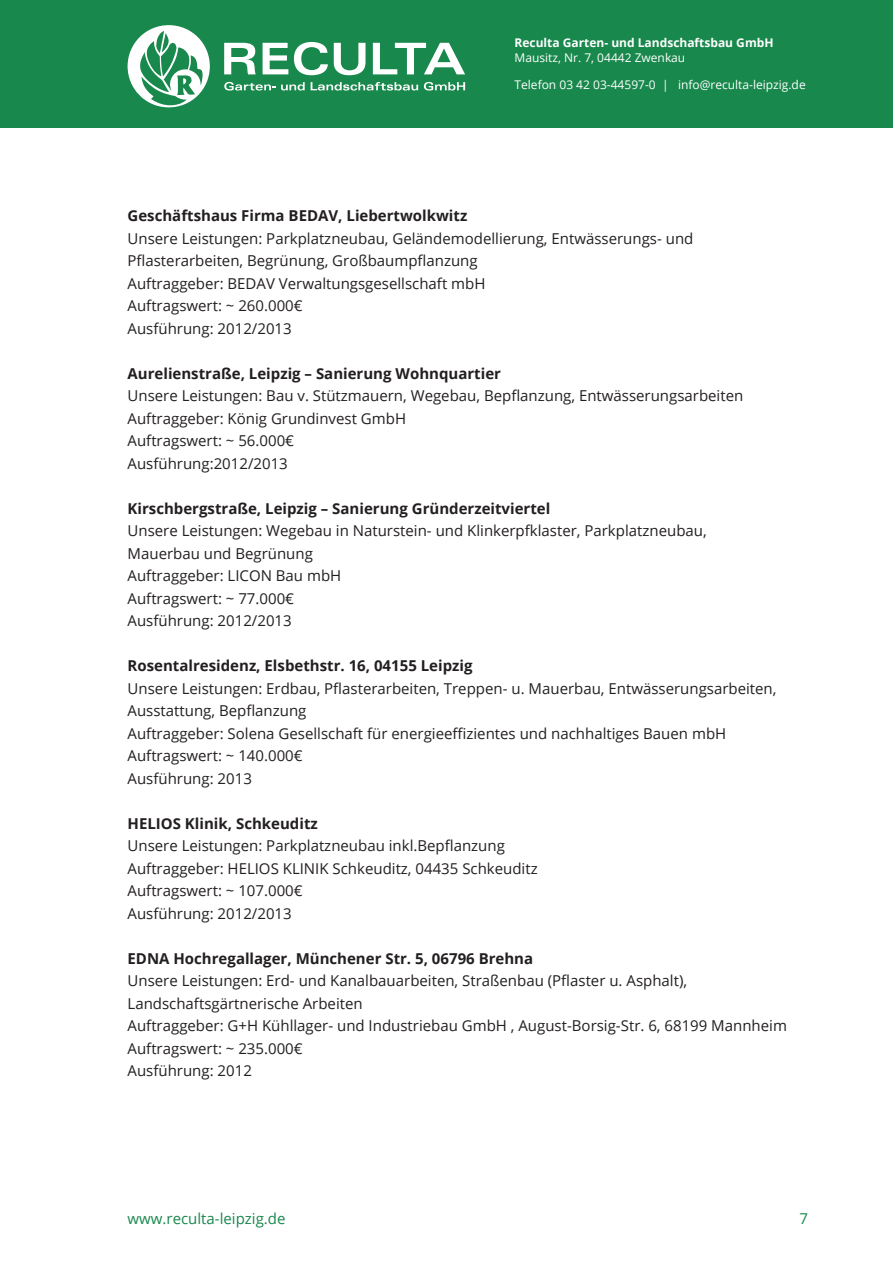
<style>
.page{position:relative;width:893px;height:1263px;background:#fff}
.page>*{position:absolute;margin:0;border:0;box-sizing:border-box;transform-origin:0 0}
.t1{font:15px/22.5px "Open Sans";color:#231f20}
.t2{font:700 15px "Open Sans";color:#231f20}
.t3{font:15px "Open Sans";color:#18884c}
.t4{font:12px "Open Sans";color:#fff}
.t5{font:700 12px "Open Sans";color:#fff}
</style>
<div class="page">
<div style="left:0;top:0;width:893px;height:128px;background:#18884c"></div>
<svg style="left:128px;top:25px;width:82px;height:82px"></svg>
<svg style="left:224px;top:43px;width:32px;height:31px"></svg>
<svg style="left:263px;top:43px;width:25px;height:31px"></svg>
<svg style="left:294px;top:42px;width:34px;height:33px"></svg>
<svg style="left:334px;top:43px;width:31px;height:32px"></svg>
<svg style="left:373px;top:43px;width:92px;height:31px"></svg>
<svg style="left:224px;top:82px;width:51px;height:9px"></svg>
<svg style="left:281px;top:82px;width:24px;height:9px"></svg>
<svg style="left:311px;top:82px;width:107px;height:9px"></svg>
<svg style="left:424px;top:82px;width:41px;height:9px"></svg>
<p class="t5" style="left:514px;top:35px;width:261px">Reculta Garten- und Landschaftsbau GmbH</p>
<p class="t4" style="left:514px;top:50px;width:172px">Mausitz, Nr. 7, 04442 Zwenkau</p>
<p class="t4" style="left:514px;top:77px;width:293px">Telefon 03 42 03-44597-0 | info@reculta-leipzig.de</p>
<p class="t2" style="left:128px;top:205px;width:341px">Geschäftshaus Firma BEDAV, Liebertwolkwitz</p>
<p class="t1" style="left:128px;top:227px;width:567px">Unsere Leistungen: Parkplatzneubau, Geländemodellierung, Entwässerungs- und Pflasterarbeiten, Begrünung, Großbaumpflanzung<br>Auftraggeber: BEDAV Verwaltungsgesellschaft mbH<br>Auftragswert: ~ 260.000€<br>Ausführung: 2012/2013</p>
<p class="t2" style="left:128px;top:363px;width:375px">Aurelienstraße, Leipzig – Sanierung Wohnquartier</p>
<p class="t1" style="left:128px;top:384px;width:617px">Unsere Leistungen: Bau v. Stützmauern, Wegebau, Bepflanzung, Entwässerungsarbeiten Auftraggeber: König Grundinvest GmbH<br>Auftragswert: ~ 56.000€<br>Ausführung:2012/2013</p>
<p class="t2" style="left:128px;top:498px;width:424px">Kirschbergstraße, Leipzig – Sanierung Gründerzeitviertel</p>
<p class="t1" style="left:128px;top:519px;width:581px">Unsere Leistungen: Wegebau in Naturstein- und Klinkerpfklaster, Parkplatzneubau, Mauerbau und Begrünung<br>Auftraggeber: LICON Bau mbH<br>Auftragswert: ~ 77.000€<br>Ausführung: 2012/2013</p>
<p class="t2" style="left:128px;top:655px;width:346px">Rosentalresidenz, Elsbethstr. 16, 04155 Leipzig</p>
<p class="t1" style="left:128px;top:677px;width:650px">Unsere Leistungen: Erdbau, Pflasterarbeiten, Treppen- u. Mauerbau, Entwässerungsarbeiten, Ausstattung, Bepflanzung<br>Auftraggeber: Solena Gesellschaft für energieeffizientes und nachhaltiges Bauen mbH Auftragswert: ~ 140.000€<br>Ausführung: 2013</p>
<p class="t2" style="left:128px;top:813px;width:192px">HELIOS Klinik, Schkeuditz</p>
<p class="t1" style="left:128px;top:834px;width:412px">Unsere Leistungen: Parkplatzneubau inkl.Bepflanzung Auftraggeber: HELIOS KLINIK Schkeuditz, 04435 Schkeuditz Auftragswert: ~ 107.000€<br>Ausführung: 2012/2013</p>
<p class="t2" style="left:128px;top:948px;width:407px">EDNA Hochregallager, Münchener Str. 5, 06796 Brehna</p>
<p class="t1" style="left:128px;top:969px;width:661px">Unsere Leistungen: Erd- und Kanalbauarbeiten, Straßenbau (Pflaster u. Asphalt), Landschaftsgärtnerische Arbeiten<br>Auftraggeber: G+H Kühllager- und Industriebau GmbH , August-Borsig-Str. 6, 68199 Mannheim Auftragswert: ~ 235.000€<br>Ausführung: 2012</p>
<p class="t3" style="left:128px;top:1208px;width:159px">www.reculta-leipzig.de</p>
<p class="t3" style="left:799px;top:1208px;width:10px">7</p>
</div>
